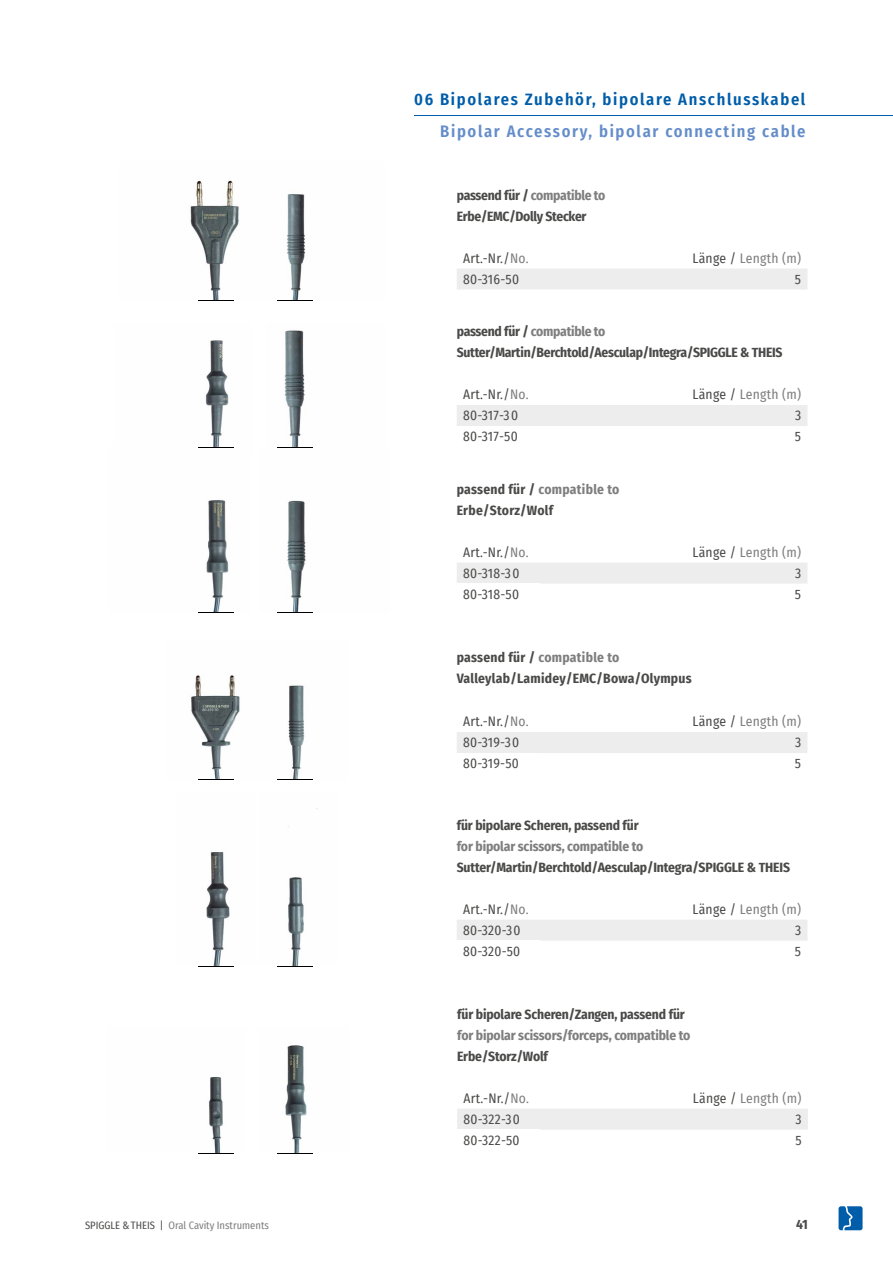
<style>
.page{position:relative;width:893px;height:1263px;background:#fff}
.page>*{position:absolute;margin:0;border:0;box-sizing:border-box;transform-origin:0 0}
.t1{font:600 16.5px "Fira Sans Condensed";letter-spacing:.1em;color:#005da9}
.t2{font:600 16.5px "Fira Sans Condensed";letter-spacing:.1em;color:#648dc9}
.t3{font:700 13.5px/21px "Fira Sans Condensed";letter-spacing:-.01em;color:#4a4a49}
.t4{font:13.5px "Fira Sans Condensed";letter-spacing:.02em;color:#4a4a49}
.t5{font:700 13.5px/21px "Fira Sans Condensed";letter-spacing:.02em;color:#4a4a49}
.t6{font:13.5px "Fira Sans Condensed";letter-spacing:.02em;color:#7f7e7e}
.t7{font:700 13.5px "Fira Sans Condensed";letter-spacing:-.01em;color:#7f7e7e}
.t8{font:10.5px "Fira Sans Condensed";color:#7f7e7e}
.s1{color:#7f7e7e}
.s2{color:#4a4a49}
</style>
<div class="page">
<hr style="left:414px;top:116px;width:479px;height:1px;background:#005da9">
<div style="left:457px;top:269px;width:350px;height:20px;background:#ededed"></div>
<div style="left:457px;top:405px;width:350px;height:21px;background:#ededed"></div>
<div style="left:457px;top:563px;width:350px;height:21px;background:#ededed"></div>
<div style="left:457px;top:732px;width:350px;height:21px;background:#ededed"></div>
<div style="left:457px;top:920px;width:350px;height:21px;background:#ededed"></div>
<div style="left:457px;top:1109px;width:351px;height:21px;background:#ededed"></div>
<img style="left:190px;top:180px;width:116px;height:120px">
<img style="left:198px;top:340px;width:36px;height:108px">
<img style="left:277px;top:330px;width:36px;height:118px">
<img style="left:198px;top:500px;width:36px;height:113px">
<img style="left:277px;top:500px;width:36px;height:113px">
<img style="left:191px;top:675px;width:114px;height:104px">
<img style="left:288px;top:808px;width:30px;height:158px">
<img style="left:206px;top:852px;width:24px;height:114px">
<img style="left:209px;top:1077px;width:14px;height:76px">
<img style="left:285px;top:1045px;width:22px;height:108px">
<hr style="left:278px;top:300px;width:35px;height:1px;background:#000">
<hr style="left:278px;top:448px;width:35px;height:1px;background:#000">
<hr style="left:278px;top:613px;width:35px;height:1px;background:#000">
<hr style="left:278px;top:779px;width:35px;height:1px;background:#000">
<hr style="left:278px;top:966px;width:35px;height:1px;background:#000">
<hr style="left:278px;top:1153px;width:35px;height:1px;background:#000">
<hr style="left:198px;top:300px;width:36px;height:1px;background:#000">
<hr style="left:198px;top:448px;width:36px;height:1px;background:#000">
<hr style="left:198px;top:613px;width:36px;height:1px;background:#000">
<hr style="left:198px;top:779px;width:36px;height:1px;background:#000">
<hr style="left:198px;top:966px;width:36px;height:1px;background:#000">
<hr style="left:198px;top:1153px;width:36px;height:1px;background:#000">
<svg style="left:838px;top:1206px;width:24px;height:24px"></svg>
<p class="t1" style="left:414px;top:86px;width:393px">06 Bipolares Zubehör, bipolare Anschlusskabel</p>
<p class="t2" style="left:440px;top:117px;width:367px">Bipolar Accessory, bipolar connecting cable</p>
<p class="t3" style="left:457px;top:183px;width:150px">passend für / <span class="s1">compatible to<br></span>Erbe/EMC/Dolly Stecker</p>
<p class="t4" style="left:463px;top:248px;width:67px">Art.-Nr./<span class="s1">No.</span></p>
<p class="t6" style="left:693px;top:248px;width:110px"><span class="s2">Länge /</span> Length (m)</p>
<p class="t4" style="left:463px;top:269px;width:57px">80-316-50</p>
<p class="t4" style="left:795px;top:269px;width:8px">5</p>
<p class="t3" style="left:457px;top:320px;width:327px">passend für / <span class="s1">compatible to<br></span>Sutter/Martin/Berchtold/Aesculap/Integra/SPIGGLE &amp; THEIS</p>
<p class="t4" style="left:463px;top:384px;width:67px">Art.-Nr./<span class="s1">No.</span></p>
<p class="t6" style="left:693px;top:384px;width:110px"><span class="s2">Länge /</span> Length (m)</p>
<p class="t4" style="left:463px;top:405px;width:56px">80-317-30</p>
<p class="t4" style="left:795px;top:405px;width:8px">3</p>
<p class="t4" style="left:463px;top:426px;width:56px">80-317-50</p>
<p class="t4" style="left:795px;top:426px;width:8px">5</p>
<p class="t5" style="left:457px;top:477px;width:164px">passend für / <span class="s1">compatible to<br></span>Erbe/Storz/Wolf</p>
<p class="t4" style="left:463px;top:542px;width:67px">Art.-Nr./<span class="s1">No.</span></p>
<p class="t6" style="left:693px;top:542px;width:110px"><span class="s2">Länge /</span> Length (m)</p>
<p class="t4" style="left:463px;top:563px;width:58px">80-318-30</p>
<p class="t4" style="left:795px;top:563px;width:8px">3</p>
<p class="t4" style="left:463px;top:584px;width:57px">80-318-50</p>
<p class="t4" style="left:795px;top:584px;width:8px">5</p>
<p class="t5" style="left:457px;top:645px;width:237px">passend für / <span class="s1">compatible to<br></span>Valleylab/Lamidey/EMC/Bowa/Olympus</p>
<p class="t4" style="left:463px;top:711px;width:67px">Art.-Nr./<span class="s1">No.</span></p>
<p class="t6" style="left:693px;top:711px;width:110px"><span class="s2">Länge /</span> Length (m)</p>
<p class="t4" style="left:463px;top:732px;width:58px">80-319-30</p>
<p class="t4" style="left:795px;top:732px;width:8px">3</p>
<p class="t4" style="left:463px;top:753px;width:57px">80-319-50</p>
<p class="t4" style="left:795px;top:753px;width:8px">5</p>
<p class="t3" style="left:457px;top:813px;width:184px">für bipolare Scheren, passend für</p>
<p class="t7" style="left:457px;top:835px;width:188px">for bipolar scissors, compatible to</p>
<p class="t3" style="left:457px;top:855px;width:335px">Sutter/Martin/Berchtold/Aesculap/Integra/SPIGGLE &amp; THEIS</p>
<p class="t4" style="left:463px;top:899px;width:67px">Art.-Nr./<span class="s1">No.</span></p>
<p class="t6" style="left:693px;top:899px;width:110px"><span class="s2">Länge /</span> Length (m)</p>
<p class="t4" style="left:463px;top:920px;width:59px">80-320-30</p>
<p class="t4" style="left:795px;top:920px;width:8px">3</p>
<p class="t4" style="left:463px;top:941px;width:59px">80-320-50</p>
<p class="t4" style="left:795px;top:941px;width:8px">5</p>
<p class="t3" style="left:457px;top:1002px;width:229px">für bipolare Scheren/Zangen, passend für</p>
<p class="t7" style="left:457px;top:1024px;width:235px">for bipolar scissors/forceps, compatible to</p>
<p class="t3" style="left:457px;top:1044px;width:92px">Erbe/Storz/Wolf</p>
<p class="t4" style="left:463px;top:1088px;width:67px">Art.-Nr./<span class="s1">No.</span></p>
<p class="t6" style="left:693px;top:1088px;width:110px"><span class="s2">Länge /</span> Length (m)</p>
<p class="t4" style="left:463px;top:1109px;width:58px">80-322-30</p>
<p class="t4" style="left:795px;top:1109px;width:8px">3</p>
<p class="t4" style="left:463px;top:1130px;width:58px">80-322-50</p>
<p class="t4" style="left:795px;top:1130px;width:8px">5</p>
<p class="t8" style="left:85px;top:1217px;width:185px"><span class="s2">SPIGGLE &amp; THEIS |</span> Oral Cavity Instruments</p>
<p class="t3" style="left:796px;top:1212px;width:13px">41</p>
</div>
